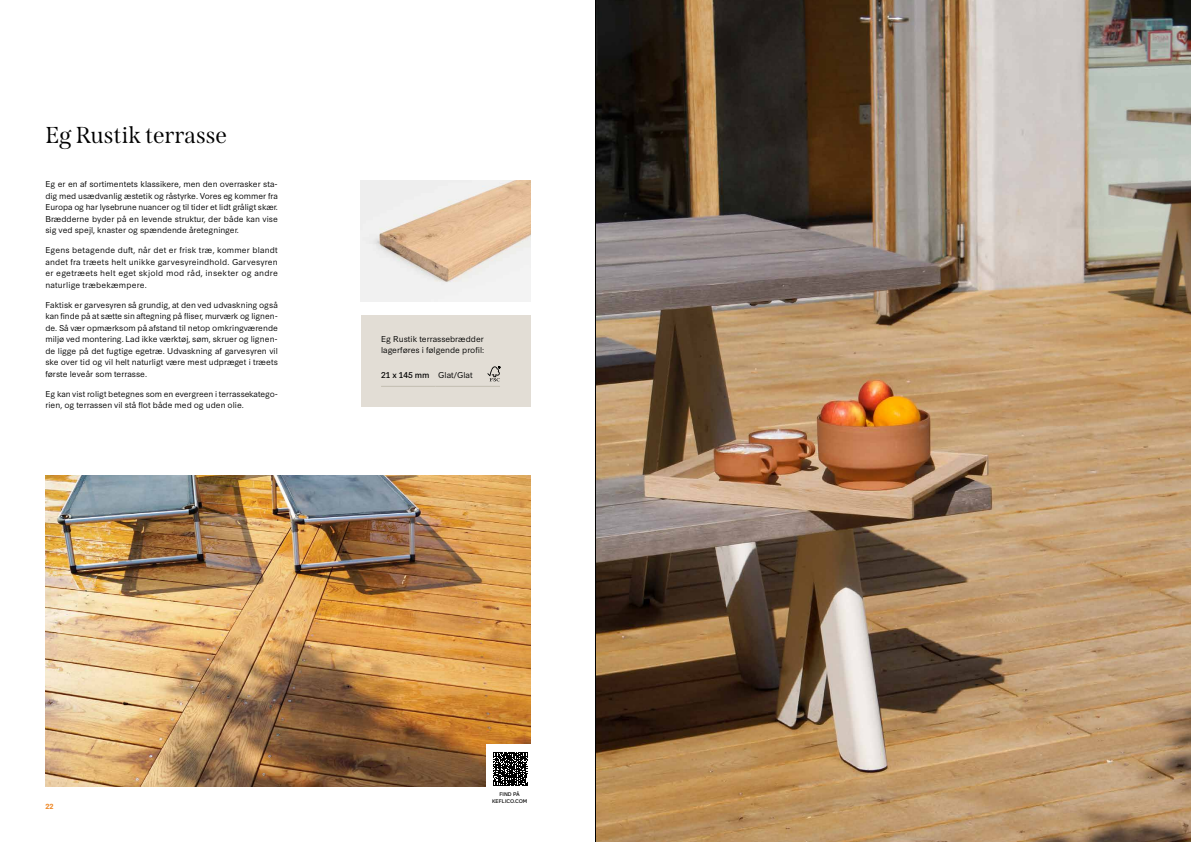
<style>
.page{position:relative;width:1191px;height:842px;background:#fff}
.page>*{position:absolute;margin:0;border:0;box-sizing:border-box;transform-origin:0 0}
.t1{font:23px "Span";color:#000}
.t2{font:8px/11.5px "Synthese";color:#000;text-align:justify}
.t3{font:700 7px "Synthese";color:#ef8c2d}
.t4{font:5px/6.7px "Synthese";letter-spacing:-.01em;color:#000;text-align:center}
.s1{font-style:inherit}
</style>
<div class="page">
<img style="left:595px;top:0;width:596px;height:842px">
<img style="left:361px;top:181px;width:169px;height:120px">
<div style="left:361px;top:316px;width:169px;height:91px;background:#e2ddd5"></div>
<img style="left:45px;top:476px;width:485px;height:311px">
<hr style="left:381px;top:386px;width:54px;height:1px;background:#c3beb1">
<hr style="left:435px;top:386px;width:65px;height:1px;background:#c3beb1">
<svg style="left:487px;top:366px;width:13px;height:15px"></svg>
<div style="left:486px;top:744px;width:44px;height:65px;background:#fff"></div>
<svg style="left:493px;top:752px;width:35px;height:34px"></svg>
<h1 class="t1" style="left:45px;top:121px;width:183px">Eg Rustik terrasse</h1>
<p class="t2" style="left:45px;top:178px;width:234px">Eg er en af sortimentets klassikere, men den overrasker sta&shy;dig med usædvanlig æstetik og råstyrke. Vores eg kommer fra Europa og har lysebrune nuancer og til tider et lidt gråligt skær.<br>Brædderne byder på en levende struktur, der både kan vise sig ved spejl, knaster og spændende åretegninger.</p>
<p class="t2" style="left:45px;top:244px;width:234px">Egens betagende duft, når det er frisk træ, kommer blandt andet fra træets helt unikke garvesyreindhold. Garvesyren er egetræets helt eget skjold mod råd, insekter og andre naturlige træbekæmpere.</p>
<p class="t2" style="left:45px;top:298px;width:234px">Faktisk er garvesyren så grundig, at den ved udvaskning også kan finde på at sætte sin aftegning på fliser, murværk og lignen&shy;de. Så vær opmærksom på afstand til netop omkringværende miljø ved montering. Lad ikke værktøj, søm, skruer og lignen&shy;de ligge på det fugtige egetræ. Udvaskning af garvesyren vil ske over tid og vil helt naturligt være mest udpræget i træets første leveår som terrasse.</p>
<p class="t2" style="left:45px;top:387px;width:234px">Eg kan vist roligt betegnes som en evergreen i terrassekatego&shy;rien, og terrassen vil stå flot både med og uden olie.</p>
<p class="t2" style="left:381px;top:332px;width:105px">Eg Rustik terrassebrædder lagerføres i følgende profil:</p>
<p class="t2" style="left:381px;top:368px;width:93px"><span class="s1">21 x 145 mm</span> Glat/Glat</p>
<p class="t3" style="left:45px;top:801px;width:10px">22</p>
<p class="t4" style="left:492px;top:790px;width:37px">FIND PÅ<br>KEFLICO.COM</p>
</div>
